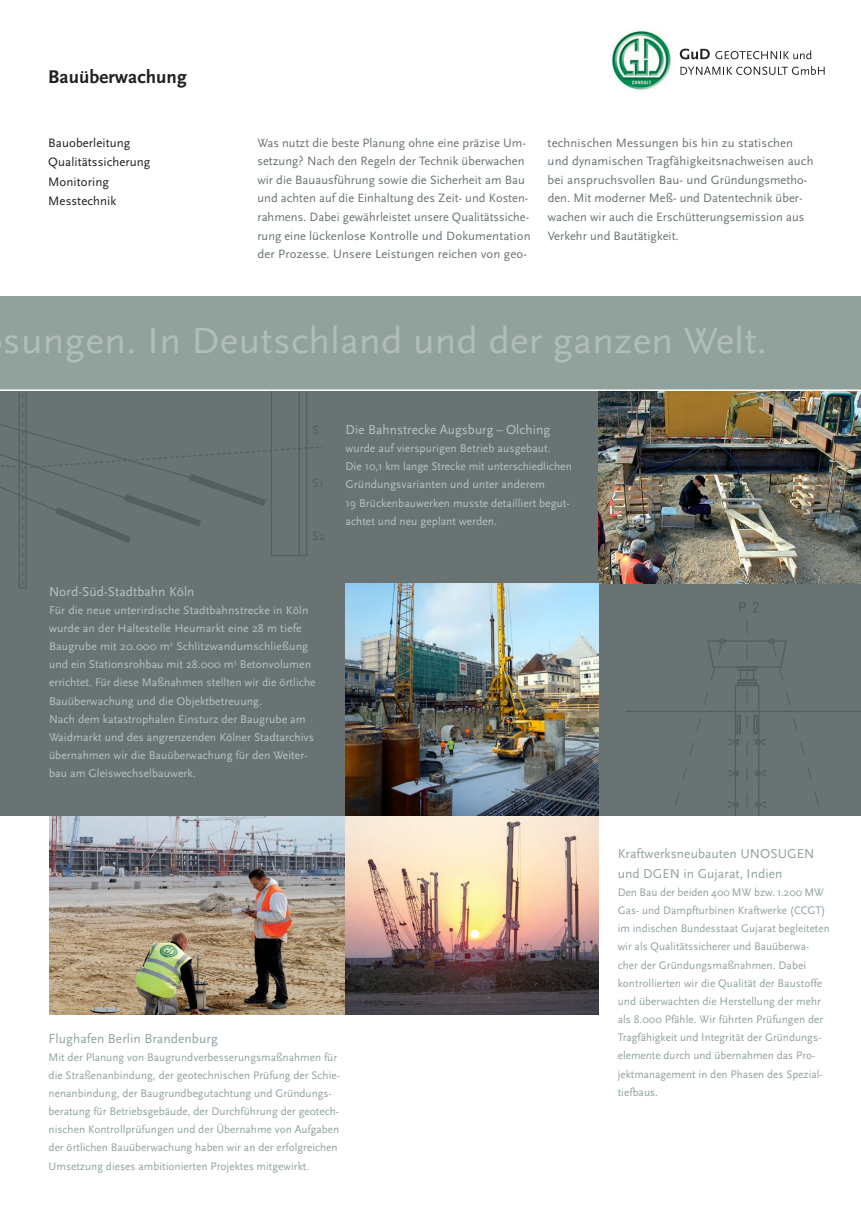
<style>
.page{position:relative;width:861px;height:1212px;background:#fff}
.page>*{position:absolute;margin:0;border:0;box-sizing:border-box;transform-origin:0 0}
.t1{font:37.95px "Scala Sans";letter-spacing:.01em;color:#b1bdb8;scale:1.04 1}
.t2{font:700 19.2px "Scala Sans";letter-spacing:.005em;color:#231f20}
.t3{font:13.5px/19.5px "Scala Sans";letter-spacing:.005em;color:#91a29c}
.t4{font:13.5px "Scala Sans";letter-spacing:.005em;color:#b7c4be}
.t5{font:12.75px/19.5px "Scala Sans";letter-spacing:.005em;color:#231f20}
.t6{font:12.6px/18.6px "Scala Sans";letter-spacing:.005em;color:#697374}
.t7{font:11.7px/18.1px "Scala Sans";letter-spacing:.005em;color:#b7c4be}
.t8{font:11.55px/18.1px "Scala Sans";letter-spacing:.005em;color:#91a29c}
</style>
<div class="page">
<div style="left:0;top:391px;width:861px;height:425px;background:#697374"></div>
<img style="left:599px;top:391px;width:262px;height:192px">
<img style="left:346px;top:583px;width:253px;height:233px">
<div style="left:19px;top:339px;width:8px;height:249px;border:1px solid #535e5d"></div>
<div style="left:0;top:296px;width:861px;height:94px;background:#91a29c"></div>
<hr style="left:0;top:389px;width:861px;height:2px;background:#fff">
<svg style="left:0;top:389px;width:324px;height:196px"></svg>
<hr style="left:626px;top:711px;width:235px;height:1px;background:#535e5d">
<svg style="left:675px;top:602px;width:144px;height:214px"></svg>
<img style="left:49px;top:816px;width:550px;height:198px">
<svg style="left:680px;top:49px;width:131px;height:10px"></svg>
<svg style="left:680px;top:66px;width:145px;height:9px"></svg>
<img style="left:612px;top:31px;width:59px;height:59px">
<h2 class="t2" style="left:48px;top:67px;width:140px">Bauüberwachung</h2>
<p class="t5" style="left:48px;top:133px;width:104px">Bauoberleitung<br>Qualitätssicherung<br>Monitoring<br>Messtechnik</p>
<p class="t6" style="left:257px;top:133px;width:275px">Was nutzt die beste Planung ohne eine präzise Um&shy;setzung? Nach den Regeln der Technik überwachen wir die Bauausführung sowie die Sicherheit am Bau und achten auf die Einhaltung des Zeit- und Kosten&shy;rahmens. Dabei gewährleistet unsere Qualitätssiche&shy;rung eine lückenlose Kontrolle und Dokumentation der Prozesse. Unsere Leistungen reichen von geo-</p>
<p class="t6" style="left:548px;top:133px;width:267px">technischen Messungen bis hin zu statischen und dynamischen Tragfähigkeitsnachweisen auch bei anspruchsvollen Bau- und Gründungsmetho&shy;den. Mit moderner Meß- und Datentechnik über&shy;wachen wir auch die Erschütterungsemission aus Verkehr und Bautätigkeit.</p>
<h1 class="t1" style="left:3px;top:320px;width:736px">sungen. In Deutschland und der ganzen Welt.</h1>
<p class="t4" style="left:49px;top:584px;width:147px">Nord-Süd-Stadtbahn Köln</p>
<p class="t7" style="left:49px;top:601px;width:268px">Für die neue unterirdische Stadtbahnstrecke in Köln wurde an der Haltestelle Heumarkt eine 28 m tiefe Baugrube mit 20.000 m<sup>2</sup> Schlitzwandumschließung und ein Stationsrohbau mit 28.000 m<sup>3</sup> Betonvolumen errichtet. Für diese Maßnahmen stellten wir die örtliche Bauüberwachung und die Objektbetreuung.<br>Nach dem katastrophalen Einsturz der Baugrube am Waidmarkt und des angrenzenden Kölner Stadtarchivs übernahmen wir die Bauüberwachung für den Weiter&shy;bau am Gleiswechselbauwerk.</p>
<p class="t4" style="left:346px;top:422px;width:206px">Die Bahnstrecke Augsburg – Olching</p>
<p class="t7" style="left:346px;top:439px;width:228px">wurde auf vierspurigen Betrieb ausgebaut.<br>Die 10,1 km lange Strecke mit unterschiedlichen Gründungsvarianten und unter anderem<br>19 Brückenbauwerken musste detailliert begut&shy;achtet und neu geplant werden.</p>
<p class="t3" style="left:49px;top:1028px;width:171px">Flughafen Berlin Brandenburg</p>
<p class="t8" style="left:49px;top:1048px;width:293px">Mit der Planung von Baugrundverbesserungsmaßnahmen für die Straßenanbindung, der geotechnischen Prüfung der Schie&shy;nenanbindung, der Baugrundbegutachtung und Gründungs&shy;beratung für Betriebsgebäude, der Durchführung der geotech&shy;nischen Kontrollprüfungen und der Übernahme von Aufgaben der örtlichen Bauüberwachung haben wir an der erfolgreichen Umsetzung dieses ambitionierten Projektes mitgewirkt.</p>
<p class="t3" style="left:618px;top:844px;width:198px">Kraftwerksneubauten UNOSUGEN und DGEN in Gujarat, Indien</p>
<p class="t8" style="left:618px;top:883px;width:213px">Den Bau der beiden 400 MW bzw. 1.200 MW Gas- und Dampfturbinen Kraftwerke (CCGT) im indischen Bundesstaat Gujarat begleiteten wir als Qualitätssicherer und Bauüberwa&shy;cher der Gründungsmaßnahmen. Dabei kontrollierten wir die Qualität der Baustoffe und überwachten die Herstellung der mehr als 8.000 Pfähle. Wir führten Prüfungen der Tragfähigkeit und Integrität der Gründungs&shy;elemente durch und übernahmen das Pro&shy;jektmanagement in den Phasen des Spezial&shy;tiefbaus.</p>
</div>
